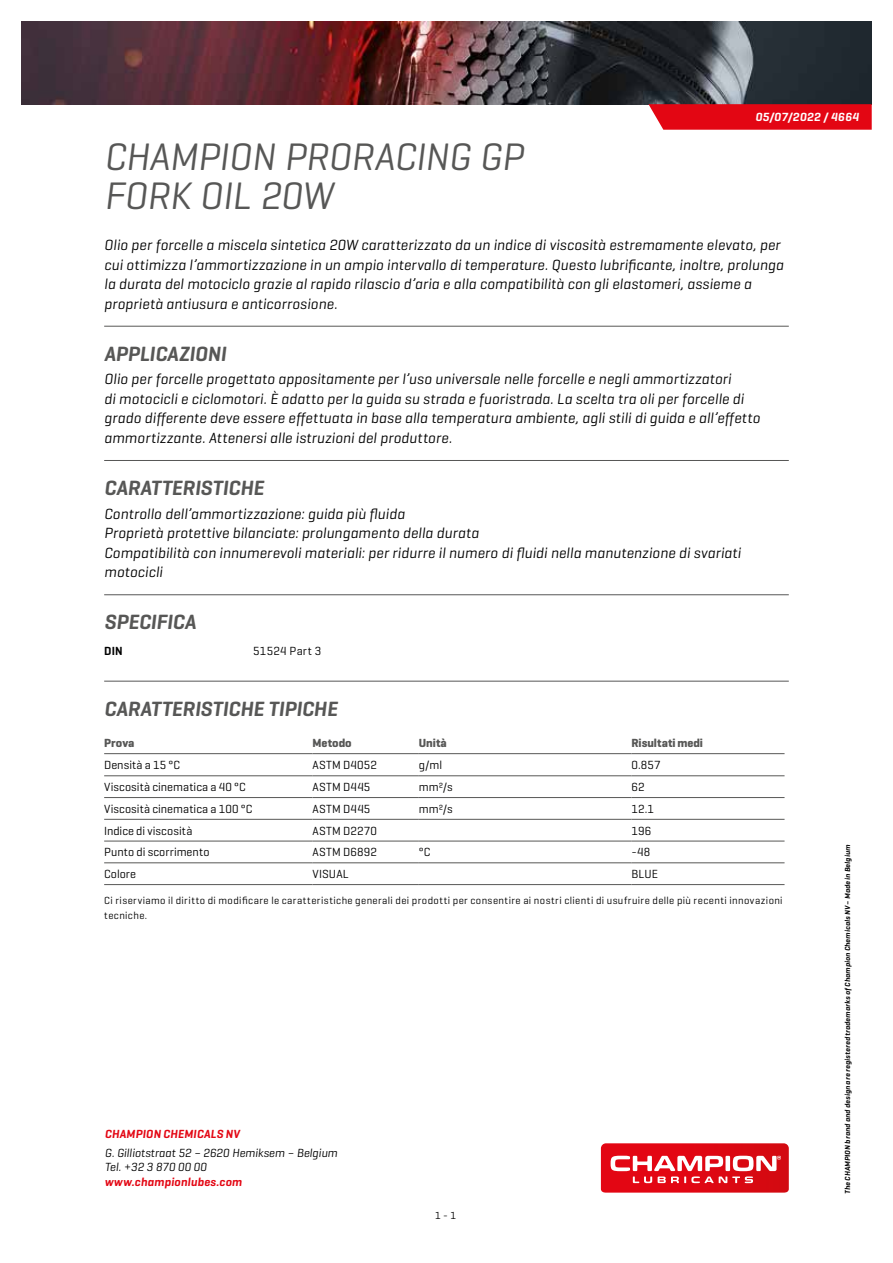
<style>
.page{position:relative;width:893px;height:1263px;background:#fff}
.page>*{position:absolute;margin:0;border:0;box-sizing:border-box;transform-origin:0 0}
.t1{font:italic 39px/39px "Geogrotesque";letter-spacing:-.005em;color:#575756}
.t2{font:italic 600 21px "Geogrotesque";letter-spacing:-.005em;color:#575756}
.t3{font:italic 15px/19.5px "Geogrotesque";letter-spacing:.01em;color:#000}
.t4{font:12px "Geogrotesque";letter-spacing:.01em;color:#000}
.t5{font:italic 12px/14.4px "Geogrotesque";color:#000}
.t6{font:italic 600 12px "Geogrotesque";letter-spacing:.015em;color:#e30613}
.t7{font:700 12px "Geogrotesque";color:#575756}
.t8{font:italic 600 12px "Geogrotesque";letter-spacing:.035em;color:#fff}
.t9{font:600 12px "Geogrotesque";color:#000}
.t10{font:10.5px/15px "Geogrotesque";letter-spacing:.035em;color:#000}
.t11{font:italic 600 7.5px "Geogrotesque";letter-spacing:.025em;color:#000}
</style>
<div class="page">
<svg style="left:601px;top:1143px;width:188px;height:49px;background:#e43740"></svg>
<img style="left:21px;top:21px;width:851px;height:83px">
<svg style="left:648px;top:104px;width:224px;height:26px;background:#e3121e"></svg>
<hr style="left:104px;top:326px;width:685px;height:1px;background:#575756">
<hr style="left:104px;top:460px;width:685px;height:1px;background:#575756">
<hr style="left:104px;top:594px;width:685px;height:1px;background:#575756">
<hr style="left:104px;top:681px;width:685px;height:1px;background:#575756">
<hr style="left:104px;top:753px;width:209px;height:1px;background:#575756">
<hr style="left:313px;top:753px;width:106px;height:1px;background:#575756">
<hr style="left:419px;top:753px;width:212px;height:1px;background:#575756">
<hr style="left:631px;top:753px;width:153px;height:1px;background:#575756">
<hr style="left:104px;top:775px;width:209px;height:1px;background:#575756">
<hr style="left:313px;top:775px;width:106px;height:1px;background:#575756">
<hr style="left:419px;top:775px;width:212px;height:1px;background:#575756">
<hr style="left:631px;top:775px;width:153px;height:1px;background:#575756">
<hr style="left:104px;top:797px;width:209px;height:1px;background:#575756">
<hr style="left:313px;top:797px;width:106px;height:1px;background:#575756">
<hr style="left:419px;top:797px;width:212px;height:1px;background:#575756">
<hr style="left:631px;top:797px;width:153px;height:1px;background:#575756">
<hr style="left:104px;top:819px;width:209px;height:1px;background:#575756">
<hr style="left:313px;top:819px;width:106px;height:1px;background:#575756">
<hr style="left:419px;top:819px;width:212px;height:1px;background:#575756">
<hr style="left:631px;top:819px;width:153px;height:1px;background:#575756">
<hr style="left:104px;top:841px;width:209px;height:1px;background:#575756">
<hr style="left:313px;top:841px;width:106px;height:1px;background:#575756">
<hr style="left:419px;top:841px;width:212px;height:1px;background:#575756">
<hr style="left:631px;top:841px;width:153px;height:1px;background:#575756">
<hr style="left:104px;top:862px;width:209px;height:1px;background:#575756">
<hr style="left:313px;top:862px;width:106px;height:1px;background:#575756">
<hr style="left:419px;top:862px;width:212px;height:1px;background:#575756">
<hr style="left:631px;top:862px;width:153px;height:1px;background:#575756">
<hr style="left:104px;top:884px;width:209px;height:1px;background:#575756">
<hr style="left:313px;top:884px;width:106px;height:1px;background:#575756">
<hr style="left:419px;top:884px;width:212px;height:1px;background:#575756">
<hr style="left:631px;top:884px;width:153px;height:1px;background:#575756">
<p class="t8" style="left:755px;top:110px;width:105px">05/07/2022 / 4664</p>
<h1 class="t1" style="left:104px;top:136px;width:421px">CHAMPION PRORACING GP<br>FORK OIL 20W</h1>
<p class="t3" style="left:104px;top:235px;width:681px">Olio per forcelle a miscela sintetica 20W caratterizzato da un indice di viscosità estremamente elevato, per cui ottimizza l’ammortizzazione in un ampio intervallo di temperature. Questo lubrificante, inoltre, prolunga la durata del motociclo grazie al rapido rilascio d’aria e alla compatibilità con gli elastomeri, assieme a proprietà antiusura e anticorrosione.</p>
<h2 class="t2" style="left:104px;top:340px;width:123px">APPLICAZIONI</h2>
<p class="t3" style="left:104px;top:369px;width:657px">Olio per forcelle progettato appositamente per l’uso universale nelle forcelle e negli ammortizzatori<br>di motocicli e ciclomotori. È adatto per la guida su strada e fuoristrada. La scelta tra oli per forcelle di grado differente deve essere effettuata in base alla temperatura ambiente, agli stili di guida e all’effetto ammortizzante. Attenersi alle istruzioni del produttore.</p>
<h2 class="t2" style="left:104px;top:475px;width:161px">CARATTERISTICHE</h2>
<p class="t3" style="left:104px;top:503px;width:638px">Controllo dell’ammortizzazione: guida più fluida<br>Proprietà protettive bilanciate: prolungamento della durata<br>Compatibilità con innumerevoli materiali: per ridurre il numero di fluidi nella manutenzione di svariati motocicli</p>
<h2 class="t2" style="left:104px;top:609px;width:93px">SPECIFICA</h2>
<p class="t9" style="left:104px;top:643px;width:20px">DIN</p>
<p class="t4" style="left:253px;top:643px;width:70px">51524 Part 3</p>
<h2 class="t2" style="left:104px;top:695px;width:235px">CARATTERISTICHE TIPICHE</h2>
<p class="t7" style="left:104px;top:736px;width:32px">Prova</p>
<p class="t7" style="left:313px;top:736px;width:41px">Metodo</p>
<p class="t7" style="left:419px;top:736px;width:29px">Unità</p>
<p class="t7" style="left:631px;top:736px;width:73px">Risultati medi</p>
<p class="t4" style="left:104px;top:758px;width:77px">Densità a 15 °C</p>
<p class="t4" style="left:313px;top:758px;width:66px">ASTM D4052</p>
<p class="t4" style="left:419px;top:758px;width:25px">g/ml</p>
<p class="t4" style="left:631px;top:758px;width:31px">0.857</p>
<p class="t4" style="left:104px;top:780px;width:143px">Viscosità cinematica a 40 °C</p>
<p class="t4" style="left:313px;top:780px;width:59px">ASTM D445</p>
<p class="t4" style="left:419px;top:780px;width:35px">mm²/s</p>
<p class="t4" style="left:631px;top:780px;width:15px">62</p>
<p class="t4" style="left:104px;top:801px;width:150px">Viscosità cinematica a 100 °C</p>
<p class="t4" style="left:313px;top:801px;width:59px">ASTM D445</p>
<p class="t4" style="left:419px;top:801px;width:35px">mm²/s</p>
<p class="t4" style="left:631px;top:801px;width:24px">12.1</p>
<p class="t4" style="left:104px;top:823px;width:90px">Indice di viscosità</p>
<p class="t4" style="left:313px;top:823px;width:66px">ASTM D2270</p>
<p class="t4" style="left:631px;top:823px;width:21px">196</p>
<p class="t4" style="left:104px;top:845px;width:107px">Punto di scorrimento</p>
<p class="t4" style="left:313px;top:845px;width:66px">ASTM D6892</p>
<p class="t4" style="left:419px;top:845px;width:13px">°C</p>
<p class="t4" style="left:631px;top:845px;width:20px">-48</p>
<p class="t4" style="left:104px;top:867px;width:33px">Colore</p>
<p class="t4" style="left:313px;top:867px;width:38px">VISUAL</p>
<p class="t4" style="left:631px;top:867px;width:28px">BLUE</p>
<p class="t10" style="left:104px;top:893px;width:680px">Ci riserviamo il diritto di modificare le caratteristiche generali dei prodotti per consentire ai nostri clienti di usufruire delle più recenti innovazioni tecniche.</p>
<p class="t6" style="left:105px;top:1126px;width:136px">CHAMPION CHEMICALS NV</p>
<p class="t5" style="left:105px;top:1145px;width:234px">G. Gilliotstraat 52 – 2620 Hemiksem – Belgium<br>Tel. +32 3 870 00 00</p>
<p class="t6" style="left:105px;top:1174px;width:139px">www.championlubes.com</p>
<p class="t10" style="left:435px;top:1207px;width:23px">1 - 1</p>
<p class="t11" style="left:843px;top:1194px;width:351px;rotate:-90deg">The CHAMPION brand and design are registered trademarks of Champion Chemicals NV – Made in Belgium</p>
</div>
